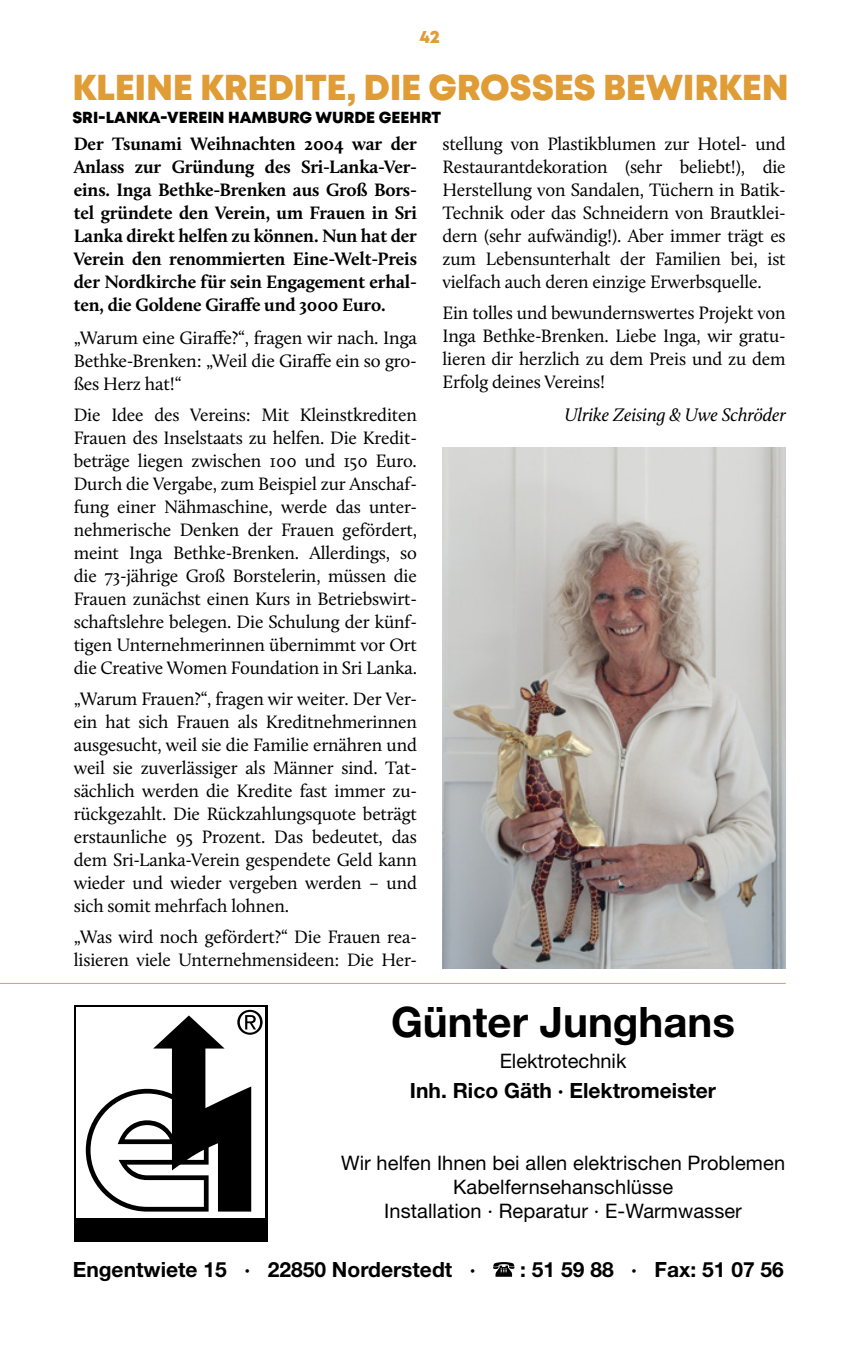
<style>
.page{position:relative;width:851px;height:1361px;background:#fff}
.page>*{position:absolute;margin:0;border:0;box-sizing:border-box;transform-origin:0 0}
.t1{font:700 42px "Helvetica Neue LT";color:#000}
.t2{font:800 36px "Mont";letter-spacing:-.01em;color:#e09c35}
.t3{font:700 21px "Helvetica Neue LT";color:#000}
.t4{font:20px/24px "Helvetica Neue LT";letter-spacing:.005em;color:#000;text-align:center}
.GBB_19_NORMALTEXT_AU{font:italic 18.8px "Calluna";letter-spacing:-.01em;color:#000}
.GBB_19_NORMALTEXT{font:18.6px/23px "Calluna";letter-spacing:-.01em;color:#000;text-align:justify}
.GBB_19_NORMALTEXT-2{font:700 18.6px/23px "Calluna";letter-spacing:-.01em;color:#000;text-align:justify}
.t5{font:800 18px "Mont";color:#e09c35}
.t6{font:800 16px "Mont";color:#000}
</style>
<div class="page">
<img style="left:442px;top:448px;width:343px;height:520px">
<hr style="left:0;top:983px;width:785px;height:1px;background:#e09c35">
<svg style="left:493px;top:1262px;width:21px;height:14px"></svg>
<div style="left:74px;top:1004px;width:193px;height:237px;background:#000"></div>
<div style="left:76px;top:1007px;width:189px;height:210px;background:#fff"></div>
<svg style="left:86px;top:1010px;width:176px;height:201px"></svg>
<p class="t5" style="left:419px;top:25px;width:22px">42</p>
<p class="t2" style="left:72px;top:64px;width:718px">KLEINE KREDITE, DIE GROSSES BEWIRKEN</p>
<p class="t6" style="left:72px;top:107px;width:370px">SRI-LANKA-VEREIN HAMBURG WURDE GEEHRT</p>
<p class="GBB_19_NORMALTEXT-2" style="left:74px;top:132px;width:345px">Der Tsunami Weihnachten 2004 war der Anlass zur Gründung des Sri-Lanka-Ver&shy;eins. Inga Bethke-Brenken aus Groß Bors&shy;tel gründete den Verein, um Frauen in Sri Lanka direkt helfen zu können. Nun hat der Verein den renommierten Eine-Welt-Preis der Nordkirche für sein Engagement erhal&shy;ten, die Goldene Giraffe und 3000 Euro.</p>
<p class="GBB_19_NORMALTEXT" style="left:74px;top:326px;width:345px">„Warum eine Giraffe?“, fragen wir nach. Inga Bethke-Brenken: „Weil die Giraffe ein so gro&shy;ßes Herz hat!“</p>
<p class="GBB_19_NORMALTEXT" style="left:74px;top:403px;width:345px">Die Idee des Vereins: Mit Kleinstkrediten Frauen des Inselstaats zu helfen. Die Kredit&shy;beträge liegen zwischen 100 und 150 Euro.<br>Durch die Vergabe, zum Beispiel zur Anschaf&shy;fung einer Nähmaschine, werde das unter&shy;nehmerische Denken der Frauen gefördert, meint Inga Bethke-Brenken. Allerdings, so die 73-jährige Groß Borstelerin, müssen die Frauen zunächst einen Kurs in Betriebswirt&shy;schaftslehre belegen. Die Schulung der künf&shy;tigen Unternehmerinnen übernimmt vor Ort die Creative Women Foundation in Sri Lanka.</p>
<p class="GBB_19_NORMALTEXT" style="left:74px;top:687px;width:345px">„Warum Frauen?“, fragen wir weiter. Der Ver&shy;ein hat sich Frauen als Kreditnehmerinnen ausgesucht, weil sie die Familie ernähren und weil sie zuverlässiger als Männer sind. Tat&shy;sächlich werden die Kredite fast immer zu&shy;rückgezahlt. Die Rückzahlungsquote beträgt erstaunliche 95 Prozent. Das bedeutet, das dem Sri-Lanka-Verein gespendete Geld kann wieder und wieder vergeben werden – und sich somit mehrfach lohnen.</p>
<p class="GBB_19_NORMALTEXT" style="left:74px;top:925px;width:344px">„Was wird noch gefördert?“ Die Frauen rea&shy;lisieren viele Unternehmensideen: Die Her-</p>
<p class="GBB_19_NORMALTEXT" style="left:442px;top:132px;width:345px">stellung von Plastikblumen zur Hotel- und Restaurantdekoration (sehr beliebt!), die Herstellung von Sandalen, Tüchern in Batik-Technik oder das Schneidern von Brautklei&shy;dern (sehr aufwändig!). Aber immer trägt es zum Lebensunterhalt der Familien bei, ist vielfach auch deren einzige Erwerbsquelle.</p>
<p class="GBB_19_NORMALTEXT" style="left:442px;top:301px;width:345px">Ein tolles und bewundernswertes Projekt von Inga Bethke-Brenken. Liebe Inga, wir gratu&shy;lieren dir herzlich zu dem Preis und zu dem Erfolg deines Vereins!</p>
<p class="GBB_19_NORMALTEXT_AU" style="left:564px;top:403px;width:222px">Ulrike Zeising &amp; Uwe Schröder</p>
<p class="t1" style="left:391px;top:995px;width:345px">Günter Junghans</p>
<p class="t4" style="left:499px;top:1048px;width:128px">Elektrotechnik</p>
<p class="t3" style="left:410px;top:1078px;width:307px">Inh. Rico Gäth · Elektromeister</p>
<p class="t4" style="left:341px;top:1150px;width:445px">Wir helfen Ihnen bei allen elektrischen Problemen<br>Kabelfernsehanschlüsse<br>Installation · Reparatur · E-Warmwasser</p>
<p class="t3" style="left:73px;top:1256px;width:404px">Engentwiete 15 · 22850 Norderstedt ·</p>
<p class="t3" style="left:520px;top:1256px;width:265px">: 51 59 88 · Fax: 51 07 56</p>
</div>
